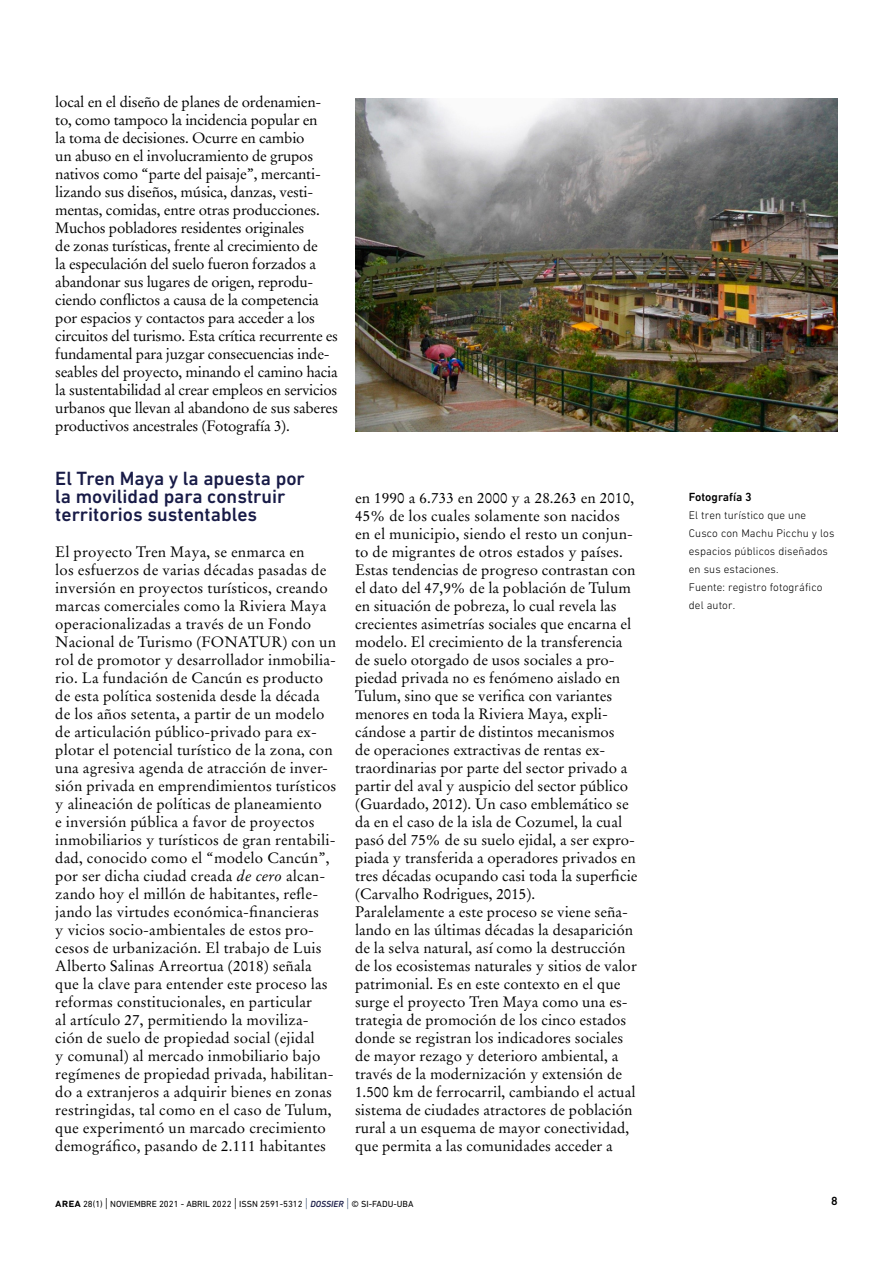
<style>
.page{position:relative;width:893px;height:1263px;background:#fff}
.page>*{position:absolute;margin:0;border:0;box-sizing:border-box;transform-origin:0 0}
.t1{font:500 19.5px/18px "DIN Next LT Pro";color:#181b47}
.t2{font:15px/18px "Stempel Garamond LT Std";color:#000}
.t3{font:500 12px "DIN Next LT Pro";color:#000}
.t4{font:300 11.25px/18px "DIN Next LT Pro";letter-spacing:.01em;color:#000}
.t5{font:9px "DIN Next LT Pro";color:#000}
.s1{font-style:italic}
.s2{font-weight:500;font-size:12px}
.s3{font-weight:300;font-size:13.5px}
.s4{font-weight:300;font-size:13.5px;color:#4f6282}
.s5{font-weight:500;font-style:italic;color:#181b47}
</style>
<div class="page">
<img style="left:355px;top:98px;width:483px;height:333px">
<p class="t2" style="left:55px;top:93px;width:284px">local en el diseño de planes de ordenamien&shy;to, como tampoco la incidencia popular en<br>la toma de decisiones. Ocurre en cambio<br>un abuso en el involucramiento de grupos nativos como “parte del paisaje”, mercanti&shy;lizando sus diseños, música, danzas, vesti&shy;mentas, comidas, entre otras producciones.<br>Muchos pobladores residentes originales<br>de zonas turísticas, frente al crecimiento de<br>la especulación del suelo fueron forzados a abandonar sus lugares de origen, reprodu&shy;ciendo conflictos a causa de la competencia por espacios y contactos para acceder a los circuitos del turismo. Esta crítica recurrente es fundamental para juzgar consecuencias inde&shy;seables del proyecto, minando el camino hacia la sustentabilidad al crear empleos en servicios urbanos que llevan al abandono de sus saberes productivos ancestrales (Fotografía 3).</p>
<h1 class="t1" style="left:55px;top:470px;width:251px">El Tren Maya y la apuesta por la movilidad para construir territorios sustentables</h1>
<p class="t2" style="left:55px;top:543px;width:283px">El proyecto Tren Maya, se enmarca en<br>los esfuerzos de varias décadas pasadas de inversión en proyectos turísticos, creando marcas comerciales como la Riviera Maya operacionalizadas a través de un Fondo Nacional de Turismo (FONATUR) con un rol de promotor y desarrollador inmobilia&shy;rio. La fundación de Cancún es producto de esta política sostenida desde la década de los años setenta, a partir de un modelo de articulación público-privado para ex&shy;plotar el potencial turístico de la zona, con una agresiva agenda de atracción de inver&shy;sión privada en emprendimientos turísticos y alineación de políticas de planeamiento<br>e inversión pública a favor de proyectos inmobiliarios y turísticos de gran rentabili&shy;dad, conocido como el “modelo Cancún”, por ser dicha ciudad creada <span class="s1">de cero</span> alcan&shy;zando hoy el millón de habitantes, refle&shy;jando las virtudes económica-financieras<br>y vicios socio-ambientales de estos pro&shy;cesos de urbanización. El trabajo de Luis Alberto Salinas Arreortua (2018) señala que la clave para entender este proceso las reformas constitucionales, en particular<br>al artículo 27, permitiendo la moviliza&shy;ción de suelo de propiedad social (ejidal<br>y comunal) al mercado inmobiliario bajo regímenes de propiedad privada, habilitan&shy;do a extranjeros a adquirir bienes en zonas restringidas, tal como en el caso de Tulum, que experimentó un marcado crecimiento demográfico, pasando de 2.111 habitantes</p>
<p class="t2" style="left:355px;top:489px;width:284px">en 1990 a 6.733 en 2000 y a 28.263 en 2010, 45% de los cuales solamente son nacidos en el municipio, siendo el resto un conjun&shy;to de migrantes de otros estados y países.<br>Estas tendencias de progreso contrastan con el dato del 47,9% de la población de Tulum en situación de pobreza, lo cual revela las crecientes asimetrías sociales que encarna el modelo. El crecimiento de la transferencia de suelo otorgado de usos sociales a pro&shy;piedad privada no es fenómeno aislado en Tulum, sino que se verifica con variantes menores en toda la Riviera Maya, expli&shy;cándose a partir de distintos mecanismos<br>de operaciones extractivas de rentas ex&shy;traordinarias por parte del sector privado a partir del aval y auspicio del sector público (Guardado, 2012). Un caso emblemático se da en el caso de la isla de Cozumel, la cual pasó del 75% de su suelo ejidal, a ser expro&shy;piada y transferida a operadores privados en tres décadas ocupando casi toda la superficie (Carvalho Rodrigues, 2015).<br>Paralelamente a este proceso se viene seña&shy;lando en las últimas décadas la desaparición de la selva natural, así como la destrucción de los ecosistemas naturales y sitios de valor patrimonial. Es en este contexto en el que surge el proyecto Tren Maya como una es&shy;trategia de promoción de los cinco estados donde se registran los indicadores sociales de mayor rezago y deterioro ambiental, a través de la modernización y extensión de 1.500 km de ferrocarril, cambiando el actual sistema de ciudades atractores de población rural a un esquema de mayor conectividad, que permita a las comunidades acceder a</p>
<p class="t3" style="left:689px;top:490px;width:64px">Fotografía 3</p>
<p class="t4" style="left:689px;top:506px;width:147px">El tren turístico que une<br>Cusco con Machu Picchu y los espacios públicos diseñados en sus estaciones.<br>Fuente: registro fotográfico del autor.</p>
<p class="t5" style="left:55px;top:1198px;width:360px"><span class="s2">area</span> 28(1) <span class="s3">|</span> NOVIEMBRE 2021 - ABRIL 2022 <span class="s3">|</span> ISSN 2591-5312 <span class="s4">|</span> <span class="s5">DOSSIER</span> <span class="s4">|</span> © SI-FADU-UBA</p>
<p class="t3" style="left:831px;top:1194px;width:8px">8</p>
</div>
